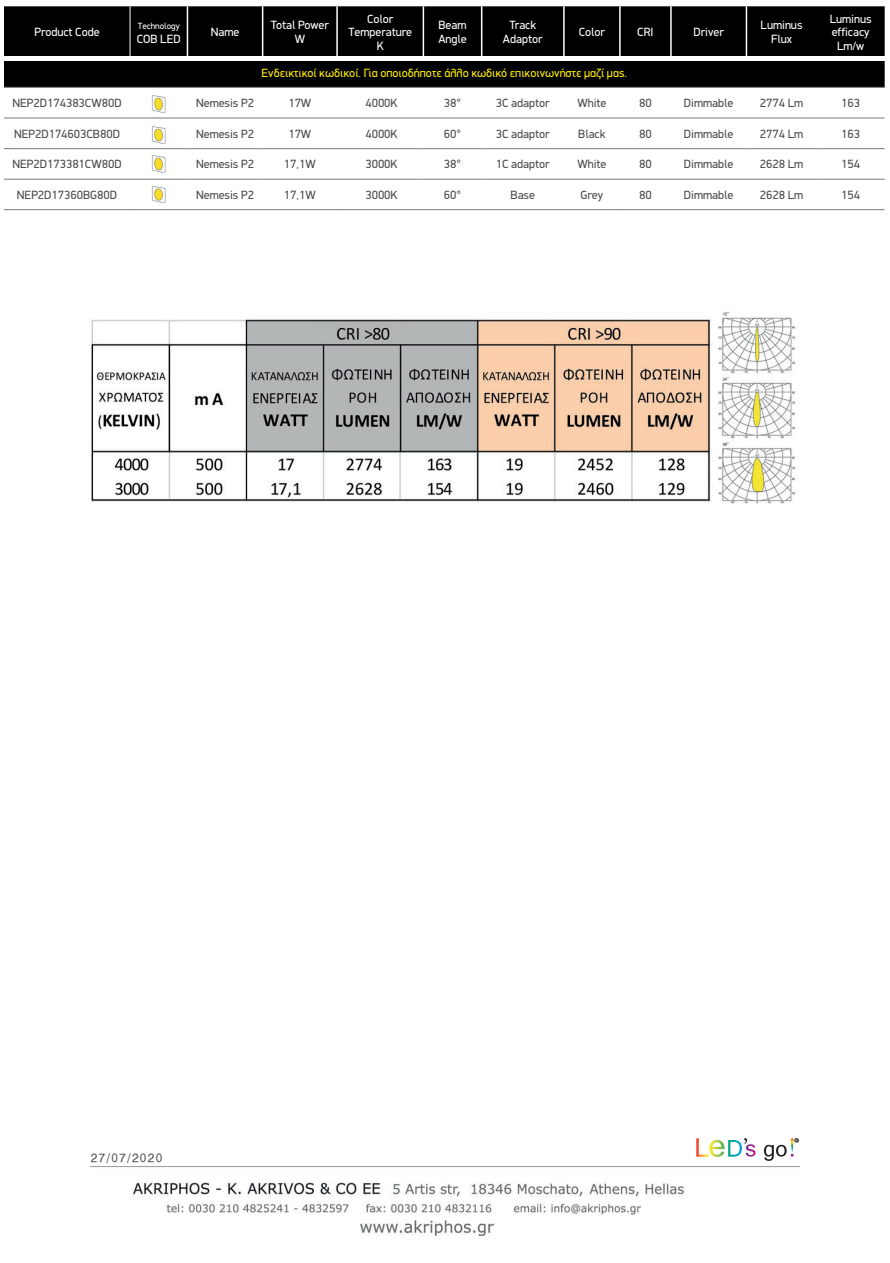
<style>
.page{position:relative;width:890px;height:1263px;background:#fff}
.page>*{position:absolute;margin:0;border:0;box-sizing:border-box;transform-origin:0 0}
.t1{font:12px "PF Din Display";color:#4b4c4d}
.t2{font:12px/13.5px "PF Din Display";color:#fff;text-align:center}
.t3{font:12px "PF Din Display";color:#fff101}
.t4{font:12px "UB Helvetica";letter-spacing:.1em;color:#4b4c4d}
.t5{font:9px "PF Din Display";color:#fff}
</style>
<div class="page">
<img style="left:91px;top:1166px;width:708px;height:69px">
<svg style="left:764px;top:1138px;width:35px;height:23px"></svg>
<svg style="left:696px;top:1138px;width:59px;height:19px"></svg>
<img style="left:91px;top:311px;width:705px;height:193px">
<div style="left:4px;top:6px;width:880px;height:81px;background:#000"></div>
<hr style="left:4px;top:87px;width:126px;height:1px;background:#727b80">
<hr style="left:130px;top:87px;width:57px;height:1px;background:#727b80">
<hr style="left:187px;top:87px;width:76px;height:1px;background:#727b80">
<hr style="left:263px;top:87px;width:74px;height:1px;background:#727b80">
<hr style="left:337px;top:87px;width:86px;height:1px;background:#727b80">
<hr style="left:423px;top:87px;width:59px;height:1px;background:#727b80">
<hr style="left:482px;top:87px;width:82px;height:1px;background:#727b80">
<hr style="left:564px;top:87px;width:56px;height:1px;background:#727b80">
<hr style="left:620px;top:87px;width:51px;height:1px;background:#727b80">
<hr style="left:671px;top:87px;width:75px;height:1px;background:#727b80">
<hr style="left:746px;top:87px;width:70px;height:1px;background:#727b80">
<hr style="left:816px;top:87px;width:68px;height:1px;background:#727b80">
<hr style="left:4px;top:118px;width:126px;height:1px;background:#727b80">
<hr style="left:130px;top:118px;width:57px;height:1px;background:#727b80">
<hr style="left:187px;top:118px;width:76px;height:1px;background:#727b80">
<hr style="left:263px;top:118px;width:74px;height:1px;background:#727b80">
<hr style="left:337px;top:118px;width:86px;height:1px;background:#727b80">
<hr style="left:423px;top:118px;width:59px;height:1px;background:#727b80">
<hr style="left:482px;top:118px;width:82px;height:1px;background:#727b80">
<hr style="left:564px;top:118px;width:56px;height:1px;background:#727b80">
<hr style="left:620px;top:118px;width:51px;height:1px;background:#727b80">
<hr style="left:671px;top:118px;width:75px;height:1px;background:#727b80">
<hr style="left:746px;top:118px;width:70px;height:1px;background:#727b80">
<hr style="left:816px;top:118px;width:68px;height:1px;background:#727b80">
<hr style="left:4px;top:148px;width:126px;height:1px;background:#727b80">
<hr style="left:130px;top:148px;width:57px;height:1px;background:#727b80">
<hr style="left:187px;top:148px;width:76px;height:1px;background:#727b80">
<hr style="left:263px;top:148px;width:74px;height:1px;background:#727b80">
<hr style="left:337px;top:148px;width:86px;height:1px;background:#727b80">
<hr style="left:423px;top:148px;width:59px;height:1px;background:#727b80">
<hr style="left:482px;top:148px;width:82px;height:1px;background:#727b80">
<hr style="left:564px;top:148px;width:56px;height:1px;background:#727b80">
<hr style="left:620px;top:148px;width:51px;height:1px;background:#727b80">
<hr style="left:671px;top:148px;width:75px;height:1px;background:#727b80">
<hr style="left:746px;top:148px;width:70px;height:1px;background:#727b80">
<hr style="left:816px;top:148px;width:68px;height:1px;background:#727b80">
<hr style="left:4px;top:179px;width:126px;height:1px;background:#727b80">
<hr style="left:130px;top:179px;width:57px;height:1px;background:#727b80">
<hr style="left:187px;top:179px;width:76px;height:1px;background:#727b80">
<hr style="left:263px;top:179px;width:74px;height:1px;background:#727b80">
<hr style="left:337px;top:179px;width:86px;height:1px;background:#727b80">
<hr style="left:423px;top:179px;width:59px;height:1px;background:#727b80">
<hr style="left:482px;top:179px;width:82px;height:1px;background:#727b80">
<hr style="left:564px;top:179px;width:56px;height:1px;background:#727b80">
<hr style="left:620px;top:179px;width:51px;height:1px;background:#727b80">
<hr style="left:671px;top:179px;width:75px;height:1px;background:#727b80">
<hr style="left:746px;top:179px;width:70px;height:1px;background:#727b80">
<hr style="left:816px;top:179px;width:68px;height:1px;background:#727b80">
<hr style="left:4px;top:209px;width:126px;height:1px;background:#727b80">
<hr style="left:130px;top:209px;width:57px;height:1px;background:#727b80">
<hr style="left:187px;top:209px;width:76px;height:1px;background:#727b80">
<hr style="left:263px;top:209px;width:74px;height:1px;background:#727b80">
<hr style="left:337px;top:209px;width:86px;height:1px;background:#727b80">
<hr style="left:423px;top:209px;width:59px;height:1px;background:#727b80">
<hr style="left:482px;top:209px;width:82px;height:1px;background:#727b80">
<hr style="left:564px;top:209px;width:56px;height:1px;background:#727b80">
<hr style="left:620px;top:209px;width:51px;height:1px;background:#727b80">
<hr style="left:671px;top:209px;width:75px;height:1px;background:#727b80">
<hr style="left:746px;top:209px;width:70px;height:1px;background:#727b80">
<hr style="left:816px;top:209px;width:68px;height:1px;background:#727b80">
<hr style="left:130px;top:6px;width:1px;height:51px;background:#fff">
<hr style="left:187px;top:6px;width:1px;height:51px;background:#fff">
<hr style="left:262px;top:6px;width:1px;height:51px;background:#fff">
<hr style="left:336px;top:6px;width:2px;height:51px;background:#fff">
<hr style="left:423px;top:6px;width:1px;height:51px;background:#fff">
<hr style="left:481px;top:6px;width:1px;height:51px;background:#fff">
<hr style="left:563px;top:6px;width:1px;height:51px;background:#fff">
<hr style="left:619px;top:6px;width:1px;height:51px;background:#fff">
<hr style="left:670px;top:6px;width:1px;height:51px;background:#fff">
<hr style="left:745px;top:6px;width:2px;height:51px;background:#fff">
<img style="left:151px;top:95px;width:15px;height:18px">
<img style="left:151px;top:126px;width:15px;height:18px">
<img style="left:151px;top:155px;width:15px;height:18px">
<img style="left:151px;top:186px;width:15px;height:17px">
<div style="left:0;top:56px;width:890px;height:5px;background:#fff"></div>
<p class="t2" style="left:34px;top:25px;width:67px">Product Code</p>
<p class="t5" style="left:138px;top:21px;width:43px">Technology</p>
<p class="t2" style="left:137px;top:32px;width:45px">COB LED</p>
<p class="t2" style="left:211px;top:25px;width:30px">Name</p>
<p class="t2" style="left:271px;top:18px;width:59px">Total Power</p>
<p class="t2" style="left:295px;top:32px;width:12px">W</p>
<p class="t2" style="left:348px;top:12px;width:65px">Color<br>Temperature</p>
<p class="t2" style="left:377px;top:39px;width:9px">K</p>
<p class="t2" style="left:438px;top:18px;width:30px;text-align:left">Beam<br>Angle</p>
<p class="t2" style="left:509px;top:18px;width:28px">Track</p>
<p class="t2" style="left:503px;top:32px;width:41px">Adaptor</p>
<p class="t2" style="left:579px;top:25px;width:28px">Color</p>
<p class="t2" style="left:637px;top:25px;width:18px">CRI</p>
<p class="t2" style="left:693px;top:25px;width:32px">Driver</p>
<p class="t2" style="left:760px;top:18px;width:43px">Luminus<br>Flux</p>
<p class="t3" style="left:261px;top:65px;width:367px">Ενδεικτικοί κωδικοί. Για οποιοδήποτε άλλο κωδικό επικοινωνήστε μαζί μας.</p>
<p class="t2" style="left:829px;top:12px;width:43px">Luminus</p>
<p class="t2" style="left:832px;top:25px;width:39px">efficacy</p>
<p class="t2" style="left:837px;top:39px;width:29px">Lm/w</p>
<p class="t1" style="left:12px;top:96px;width:111px">NEP2D174383CW80D</p>
<p class="t1" style="left:196px;top:96px;width:59px">Nemesis P2</p>
<p class="t1" style="left:288px;top:96px;width:24px">17W</p>
<p class="t1" style="left:365px;top:96px;width:34px">4000K</p>
<p class="t1" style="left:444px;top:96px;width:19px">38°</p>
<p class="t1" style="left:496px;top:96px;width:55px">3C adaptor</p>
<p class="t1" style="left:577px;top:96px;width:31px">White</p>
<p class="t1" style="left:639px;top:96px;width:14px">80</p>
<p class="t1" style="left:684px;top:96px;width:51px">Dimmable</p>
<p class="t1" style="left:760px;top:96px;width:45px">2774 Lm</p>
<p class="t1" style="left:841px;top:96px;width:20px">163</p>
<p class="t1" style="left:14px;top:126px;width:107px">NEP2D174603CB80D</p>
<p class="t1" style="left:196px;top:126px;width:59px">Nemesis P2</p>
<p class="t1" style="left:288px;top:126px;width:24px">17W</p>
<p class="t1" style="left:365px;top:126px;width:34px">4000K</p>
<p class="t1" style="left:444px;top:126px;width:19px">60°</p>
<p class="t1" style="left:496px;top:126px;width:55px">3C adaptor</p>
<p class="t1" style="left:578px;top:126px;width:29px">Black</p>
<p class="t1" style="left:639px;top:126px;width:14px">80</p>
<p class="t1" style="left:684px;top:126px;width:51px">Dimmable</p>
<p class="t1" style="left:760px;top:126px;width:45px">2774 Lm</p>
<p class="t1" style="left:841px;top:126px;width:20px">163</p>
<p class="t1" style="left:12px;top:157px;width:111px">NEP2D173381CW80D</p>
<p class="t1" style="left:196px;top:157px;width:59px">Nemesis P2</p>
<p class="t1" style="left:284px;top:157px;width:33px">17,1W</p>
<p class="t1" style="left:365px;top:157px;width:34px">3000K</p>
<p class="t1" style="left:444px;top:157px;width:19px">38°</p>
<p class="t1" style="left:496px;top:157px;width:55px">1C adaptor</p>
<p class="t1" style="left:577px;top:157px;width:31px">White</p>
<p class="t1" style="left:639px;top:157px;width:14px">80</p>
<p class="t1" style="left:684px;top:157px;width:51px">Dimmable</p>
<p class="t1" style="left:760px;top:157px;width:45px">2628 Lm</p>
<p class="t1" style="left:841px;top:157px;width:20px">154</p>
<p class="t1" style="left:17px;top:188px;width:102px">NEP2D17360BG80D</p>
<p class="t1" style="left:196px;top:188px;width:59px">Nemesis P2</p>
<p class="t1" style="left:284px;top:188px;width:33px">17,1W</p>
<p class="t1" style="left:365px;top:188px;width:34px">3000K</p>
<p class="t1" style="left:444px;top:188px;width:19px">60°</p>
<p class="t1" style="left:510px;top:188px;width:26px">Base</p>
<p class="t1" style="left:580px;top:188px;width:24px">Grey</p>
<p class="t1" style="left:639px;top:188px;width:14px">80</p>
<p class="t1" style="left:684px;top:188px;width:51px">Dimmable</p>
<p class="t1" style="left:760px;top:188px;width:45px">2628 Lm</p>
<p class="t1" style="left:841px;top:188px;width:20px">154</p>
<p class="t4" style="left:91px;top:1150px;width:73px">27/07/2020</p>
</div>
